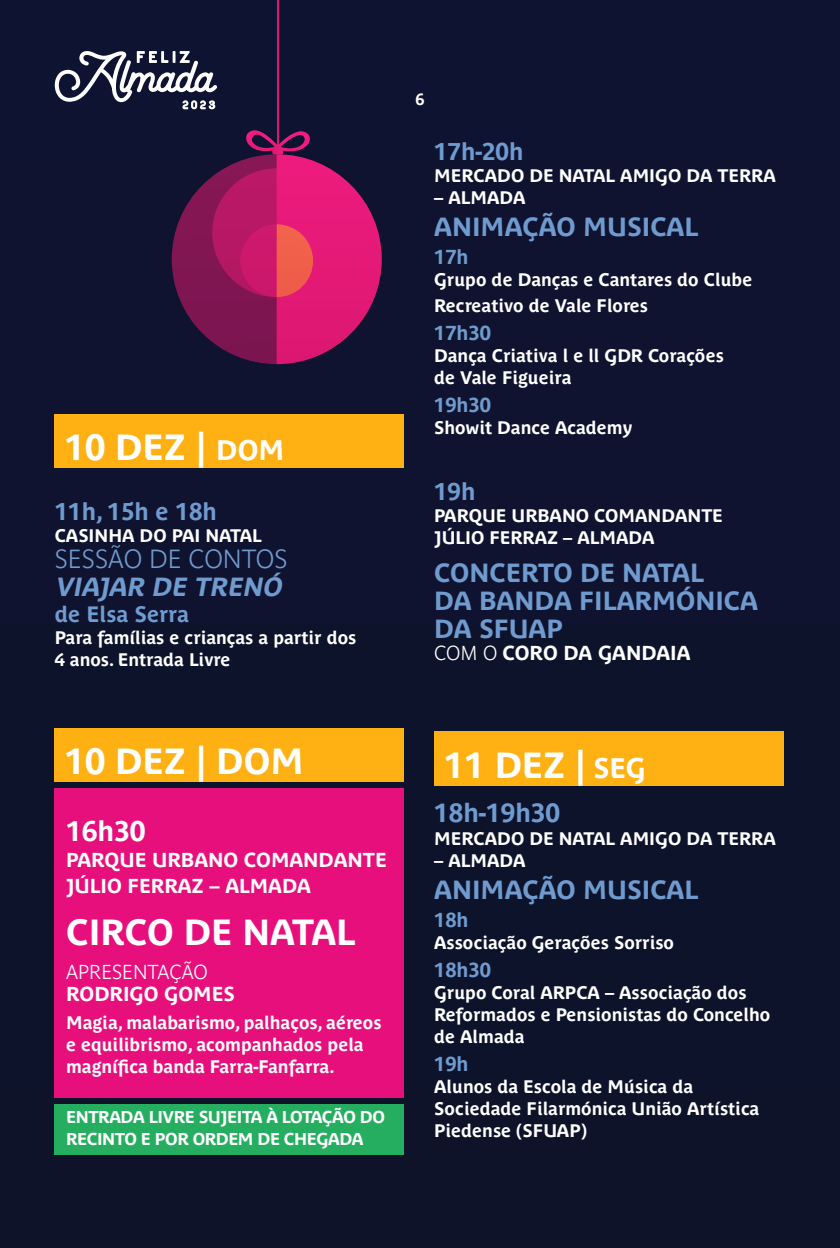
<style>
.page{position:relative;width:840px;height:1248px;background:#fff}
.page>*{position:absolute;margin:0;border:0;box-sizing:border-box;transform-origin:0 0}
.t1{font:700 36px "Parisine Plus Std";color:#fff}
.t2{font:700 28px "Parisine Plus Std";color:#fff}
.t3{font:700 26px/28px "Parisine Plus Std";color:#709bcf}
.t4{font:700 26px/28px "Parisine Std Clair";color:#709bcf}
.t5{font:700 24px "Parisine Plus Std";color:#709bcf}
.t6{font:700 22px "Parisine Plus Std";color:#709bcf}
.t7{font:700 20px/26px "Parisine Plus Std";color:#fff}
.t8{font:700 20px/22px "Parisine Std Clair";color:#fff}
.t9{font:700 20px "Parisine Plus Std";color:#709bcf}
.t10{font:700 18px/22px "Parisine Plus Std";color:#fff}
.t11{font:700 17px/22px "Parisine Plus Std";letter-spacing:-.025em;color:#fff}
.t12{font:700 16px "Parisine Plus Std";color:#fff}
.s1{font-size:28px}
.s2{font-family:"Parisine Plus Std";font-style:italic}
.s3{font-family:"Parisine Std Clair"}
.s4{font-family:"Parisine Plus Std"}
</style>
<div class="page">
<div style="left:0;top:0;width:839px;height:1247px;background:#0f132f"></div>
<svg style="left:55px;top:51px;width:162px;height:58px"></svg>
<div style="left:172px;top:154px;width:209px;height:210px;background:#801552;border-radius:105px"></div>
<div style="left:212px;top:168px;width:129px;height:129px;background:#b71866;border-radius:64px"></div>
<div style="left:240px;top:224px;width:73px;height:73px;background:#cd186c;border-radius:36px"></div>
<hr style="left:276px;top:0;width:2px;height:152px;background:#d51d74">
<svg style="left:245px;top:130px;width:136px;height:234px"></svg>
<div style="left:55px;top:788px;width:348px;height:309px;background:#e70f7c"></div>
<div style="left:55px;top:413px;width:348px;height:54px;background:#ffb113"></div>
<div style="left:55px;top:727px;width:348px;height:54px;background:#ffb113"></div>
<div style="left:55px;top:1104px;width:348px;height:50px;background:#26ae60"></div>
<div style="left:434px;top:731px;width:348px;height:27px;background:#ffb113"></div>
<div style="left:434px;top:751px;width:348px;height:34px;background:#ffb113"></div>
<p class="t1" style="left:65px;top:426px;width:221px">10 DEZ | <span class="s1">DOM</span></p>
<p class="t5" style="left:55px;top:498px;width:163px">11h, 15h e 18h</p>
<p class="t10" style="left:55px;top:525px;width:208px">CASINHA DO PAI NATAL</p>
<p class="t4" style="left:55px;top:545px;width:234px">SESSÃO DE CONTOS<br><span class="s2">VIAJAR DE TRENÓ</span></p>
<p class="t6" style="left:55px;top:601px;width:136px">de Elsa Serra</p>
<p class="t10" style="left:55px;top:627px;width:303px">Para famílias e crianças a partir dos<br>4 anos. Entrada Livre</p>
<p class="t12" style="left:415px;top:90px;width:10px">6</p>
<p class="t5" style="left:434px;top:138px;width:91px">17h-20h</p>
<p class="t10" style="left:434px;top:165px;width:343px">MERCADO DE NATAL AMIGO DA TERRA</p>
<p class="t10" style="left:434px;top:187px;width:93px">– ALMADA</p>
<p class="t3" style="left:434px;top:213px;width:265px">ANIMAÇÃO MUSICAL</p>
<p class="t9" style="left:434px;top:245px;width:36px">17h</p>
<p class="t10" style="left:434px;top:267px;width:319px;line-height:26px">Grupo de Danças e Cantares do Clube<br>Recreativo de Vale Flores</p>
<p class="t9" style="left:434px;top:321px;width:58px">17h30</p>
<p class="t10" style="left:434px;top:345px;width:291px">Dança Criativa l e ll GDR Corações de Vale Figueira</p>
<p class="t9" style="left:434px;top:393px;width:58px">19h30</p>
<p class="t10" style="left:434px;top:417px;width:199px">Showit Dance Academy</p>
<p class="t5" style="left:434px;top:478px;width:43px">19h</p>
<p class="t10" style="left:434px;top:505px;width:290px">PARQUE URBANO COMANDANTE<br>JÚLIO FERRAZ – ALMADA</p>
<p class="t3" style="left:434px;top:559px;width:325px">CONCERTO DE NATAL<br>DA BANDA FILARMÓNICA<br>DA SFUAP</p>
<p class="t7" style="left:434px;top:640px;width:258px"><span class="s3">COM O</span> CORO DA GANDAIA</p>
<p class="t1" style="left:65px;top:740px;width:240px">10 DEZ | DOM</p>
<p class="t2" style="left:66px;top:814px;width:81px">16h30</p>
<p class="t7" style="left:66px;top:846px;width:322px">PARQUE URBANO COMANDANTE<br>JÚLIO FERRAZ – ALMADA</p>
<p class="t1" style="left:66px;top:910px;width:291px">CIRCO DE NATAL</p>
<p class="t8" style="left:66px;top:960px;width:170px">APRESENTAÇÃO<br><span class="s4">RODRIGO GOMES</span></p>
<p class="t10" style="left:66px;top:1011px;width:317px">Magia, malabarismo, palhaços, aéreos e equilibrismo, acompanhados pela magnífica banda Farra-Fanfarra.</p>
<p class="t11" style="left:66px;top:1105px;width:320px">ENTRADA LIVRE SUJEITA À LOTAÇÃO DO<br>RECINTO E POR ORDEM DE CHEGADA</p>
<p class="t1" style="left:444px;top:744px;width:203px">11 DEZ | <span class="s1">SEG</span></p>
<p class="t3" style="left:434px;top:799px;width:127px">18h-19h30</p>
<p class="t10" style="left:434px;top:827px;width:343px">MERCADO DE NATAL AMIGO DA TERRA</p>
<p class="t10" style="left:434px;top:849px;width:93px">– ALMADA</p>
<p class="t3" style="left:434px;top:875px;width:265px">ANIMAÇÃO MUSICAL</p>
<p class="t9" style="left:434px;top:907px;width:36px">18h</p>
<p class="t10" style="left:434px;top:931px;width:241px">Associação Gerações Sorriso</p>
<p class="t9" style="left:434px;top:957px;width:58px">18h30</p>
<p class="t10" style="left:434px;top:981px;width:337px">Grupo Coral ARPCA – Associação dos<br>Reformados e Pensionistas do Concelho de Almada</p>
<p class="t9" style="left:434px;top:1051px;width:36px">19h</p>
<p class="t10" style="left:434px;top:1075px;width:326px">Alunos da Escola de Música da<br>Sociedade Filarmónica União Artística<br>Piedense (SFUAP)</p>
</div>
